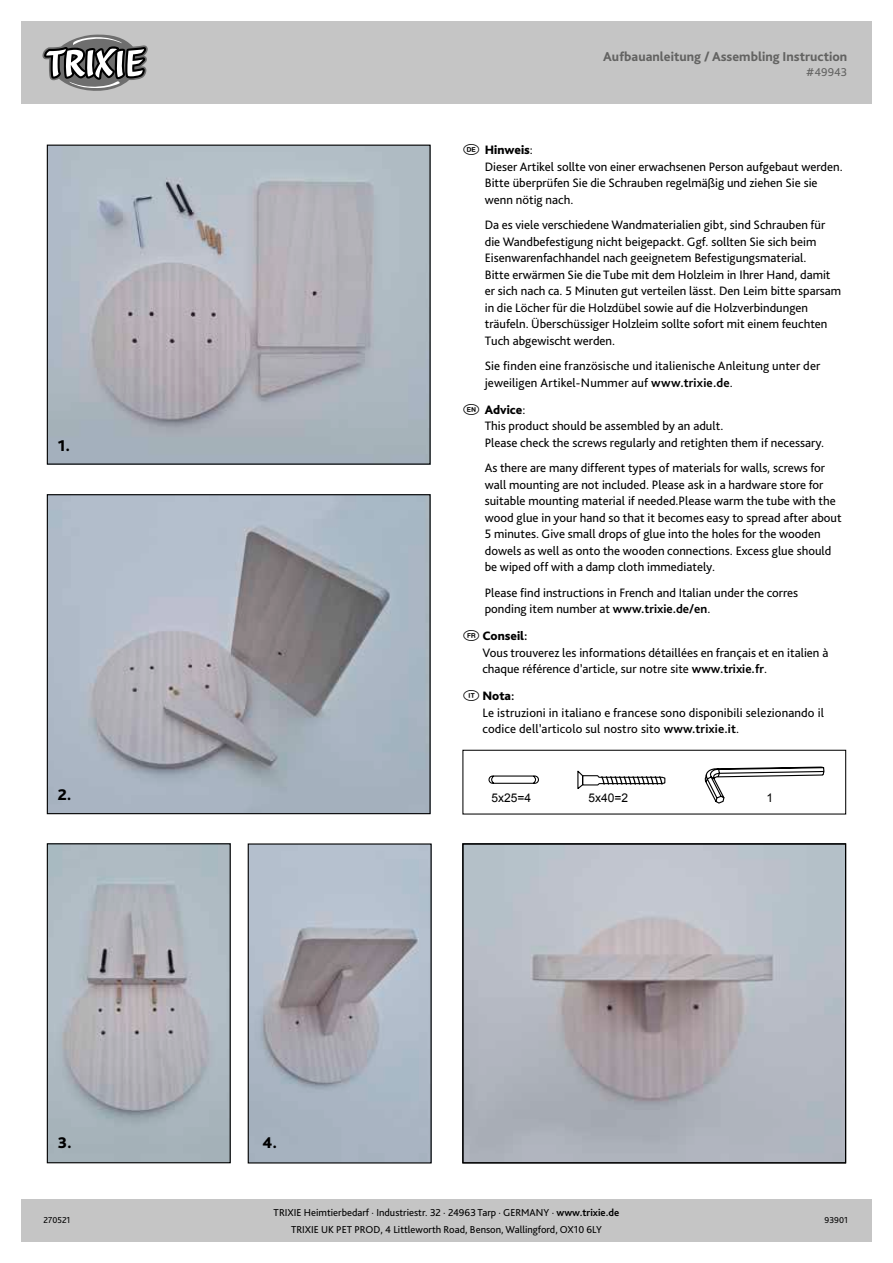
<style>
.page{position:relative;width:893px;height:1263px;background:#fff}
.page>*{position:absolute;margin:0;border:0;box-sizing:border-box;transform-origin:0 0}
.t1{font:800 16.2px "Bliss Pro";color:#000}
.t2{font:800 13.5px "Bliss Pro";color:#636362}
.t3{font:12.75px/16.5px "Bliss Pro";color:#000}
.t4{font:12px "Arial";color:#000}
.t5{font:12px "Bliss Pro";color:#636362}
.t6{font:10.5px "Bliss Pro";color:#000}
.t7{font:9px "Bliss Pro";color:#000}
.s1{font-family:"Natrix"}
.s2{font-weight:800}
.s3{font-weight:700}
</style>
<div class="page">
<img style="left:250px;top:845px;width:180px;height:316px">
<div style="left:248px;top:843px;width:184px;height:320px;border:1px solid #000"></div>
<img style="left:49px;top:845px;width:180px;height:316px">
<div style="left:47px;top:843px;width:184px;height:320px;border:1px solid #000"></div>
<img style="left:49px;top:496px;width:380px;height:316px">
<div style="left:47px;top:494px;width:384px;height:320px;border:1px solid #000"></div>
<img style="left:464px;top:845px;width:380px;height:316px">
<img style="left:49px;top:147px;width:380px;height:316px">
<div style="left:47px;top:145px;width:384px;height:320px;border:1px solid #000"></div>
<div style="left:21px;top:1199px;width:851px;height:43px;background:#c5c5c5"></div>
<div style="left:21px;top:21px;width:851px;height:83px;background:#c5c5c5"></div>
<svg style="left:42px;top:34px;width:106px;height:57px"></svg>
<div style="left:462px;top:843px;width:384px;height:320px;border:1px solid #000"></div>
<svg style="left:704px;top:766px;width:121px;height:38px"></svg>
<svg style="left:488px;top:775px;width:51px;height:9px"></svg>
<div style="left:462px;top:750px;width:384px;height:64px;border:1px solid #000"></div>
<svg style="left:577px;top:770px;width:89px;height:19px"></svg>
<p class="t1" style="left:58px;top:435px;width:14px">1.</p>
<p class="t1" style="left:58px;top:785px;width:15px">2.</p>
<p class="t1" style="left:58px;top:1133px;width:16px">3.</p>
<p class="t1" style="left:263px;top:1133px;width:16px">4.</p>
<p class="t2" style="left:603px;top:48px;width:246px">Aufbauanleitung / Assembling Instruction</p>
<p class="t5" style="left:806px;top:65px;width:42px">#49943</p>
<p class="t3" style="left:485px;top:141px;width:359px;text-indent:-21px"><span class="s1">D</span> <span class="s2">Hinweis</span>:<br>Dieser Artikel sollte von einer erwachsenen Person aufgebaut werden.<br>Bitte überprüfen Sie die Schrauben regelmäßig und ziehen Sie sie wenn nötig nach.</p>
<p class="t3" style="left:485px;top:216px;width:358px">Da es viele verschiedene Wandmaterialien gibt, sind Schrauben für die Wandbefestigung nicht beigepackt. Ggf. sollten Sie sich beim Eisenwarenfachhandel nach geeignetem Befestigungsmaterial.<br>Bitte erwärmen Sie die Tube mit dem Holzleim in Ihrer Hand, damit er sich nach ca. 5 Minuten gut verteilen lässt. Den Leim bitte sparsam in die Löcher für die Holzdübel sowie auf die Holzverbindungen träufeln. Überschüssiger Holzleim sollte sofort mit einem feuchten Tuch abgewischt werden.</p>
<p class="t3" style="left:485px;top:357px;width:337px">Sie finden eine französische und italienische Anleitung unter der jeweiligen Artikel-Nummer auf <span class="s3">www.trixie.de</span>.</p>
<p class="t3" style="left:485px;top:401px;width:341px;text-indent:-21px"><span class="s1">E</span> <span class="s2">Advice</span>:<br>This product should be assembled by an adult.<br>Please check the screws regularly and retighten them if necessary.</p>
<p class="t3" style="left:485px;top:459px;width:358px">As there are many different types of materials for walls, screws for wall mounting are not included. Please ask in a hardware store for suitable mounting material if needed.Please warm the tube with the wood glue in your hand so that it becomes easy to spread after about 5 minutes. Give small drops of glue into the holes for the wooden dowels as well as onto the wooden connections. Excess glue should be wiped off with a damp cloth immediately.</p>
<p class="t3" style="left:485px;top:584px;width:315px">Please find instructions in French and Italian under the corres ponding item number at <span class="s3">www.trixie.de/en</span>.</p>
<p class="t3" style="left:482px;top:627px;width:347px;text-indent:-19px"><span class="s1">F</span> <span class="s2">Conseil</span><span class="s3">:<br></span>Vous trouverez les informations détaillées en français et en italien à chaque référence d’article, sur notre site <span class="s3">www.trixie.fr</span>.</p>
<p class="t3" style="left:482px;top:687px;width:343px;text-indent:-19px"><span class="s1">I</span> <span class="s2">Nota</span><span class="s3">:<br></span>Le istruzioni in italiano e francese sono disponibili selezionando il codice dell’articolo sul nostro sito <span class="s3">www.trixie.it</span>.</p>
<p class="t4" style="left:491px;top:790px;width:41px">5x25=4</p>
<p class="t4" style="left:588px;top:790px;width:41px">5x40=2</p>
<p class="t4" style="left:766px;top:790px;width:8px">1</p>
<p class="t6" style="left:274px;top:1206px;width:347px">TRIXIE Heimtierbedarf · Industriestr. 32 · 24963 Tarp · GERMANY · <span class="s3">www.trixie.de</span></p>
<p class="t7" style="left:44px;top:1214px;width:28px">270521</p>
<p class="t7" style="left:825px;top:1214px;width:25px">93901</p>
<p class="t6" style="left:291px;top:1223px;width:312px">TRIXIE UK PET PROD, 4 Littleworth Road, Benson, Wallingford, OX10 6LY</p>
</div>
